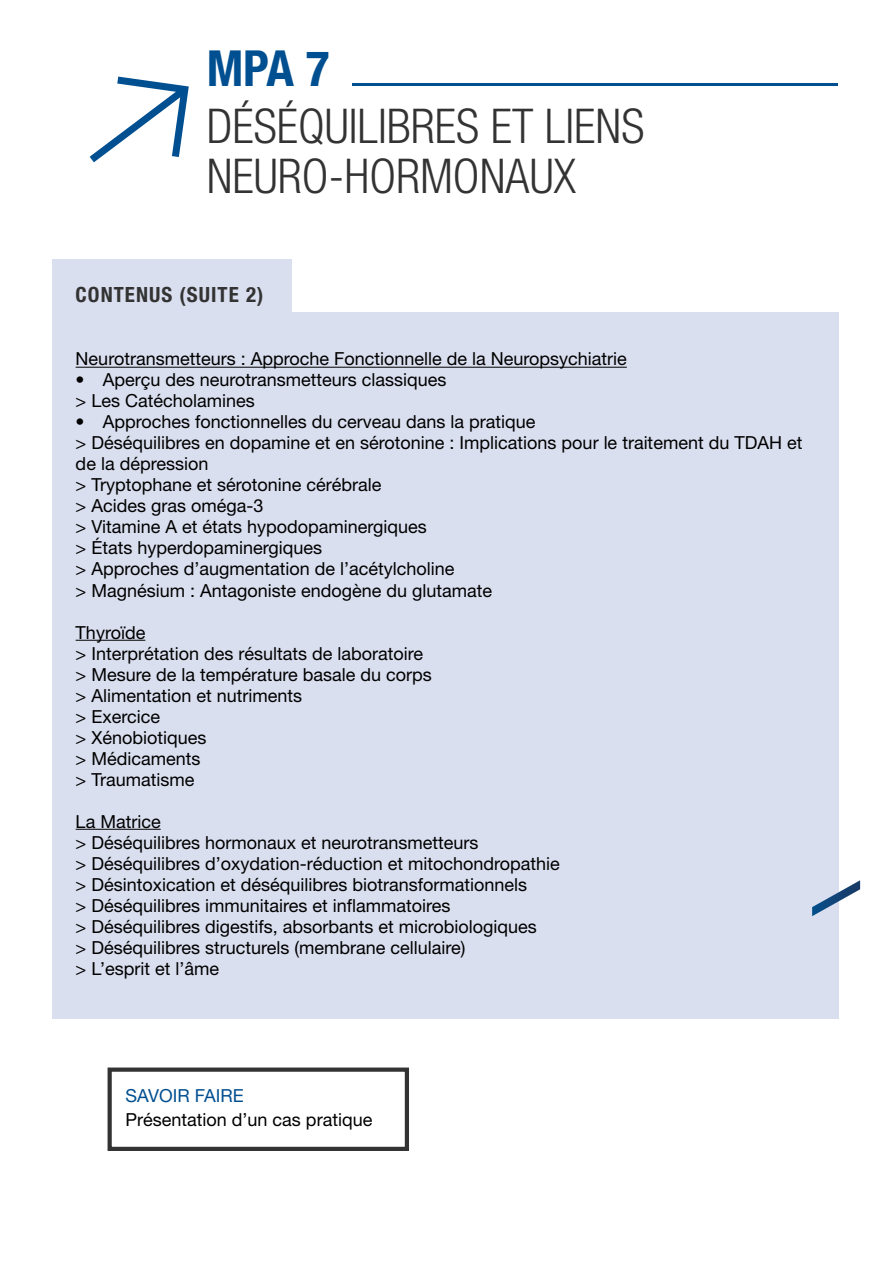
<style>
.page{position:relative;width:893px;height:1263px;background:#fff}
.page>*{position:absolute;margin:0;border:0;box-sizing:border-box;transform-origin:0 0}
.t1{font:700 condensed 49.5px "Helvetica Neue LT Com";color:#004f91}
.t2{font:300 condensed 48px/51px "Helvetica Neue LT Std";color:#333}
.t3{font:700 condensed 21px "Helvetica Neue LT Std";letter-spacing:.05em;color:#333}
.t4{font:18px/21px "Helvetica Neue";color:#000}
.t5{font:18px "Helvetica Neue";color:#004f91}
</style>
<div class="page">
<div style="left:52px;top:259px;width:239px;height:57px;background:#dadfef"></div>
<div style="left:52px;top:312px;width:787px;height:706px;background:#dadfef"></div>
<svg style="left:812px;top:880px;width:48px;height:36px"></svg>
<hr style="left:76px;top:367px;width:551px;height:1px;background:#000">
<hr style="left:76px;top:640px;width:69px;height:1px;background:#000">
<hr style="left:76px;top:829px;width:85px;height:1px;background:#000">
<hr style="left:352px;top:83px;width:486px;height:3px;background:#004f91">
<svg style="left:89px;top:76px;width:100px;height:87px"></svg>
<div style="left:108px;top:1067px;width:301px;height:84px;border:4px solid #333"></div>
<h1 class="t1" style="left:207px;top:38px;width:124px">MPA 7</h1>
<h2 class="t2" style="left:207px;top:100px;width:439px">DÉSÉQUILIBRES ET LIENS<br>NEURO-HORMONAUX</h2>
<p class="t3" style="left:76px;top:282px;width:189px">CONTENUS (SUITE 2)</p>
<p class="t4" style="left:76px;top:348px;width:553px">Neurotransmetteurs : Approche Fonctionnelle de la Neuropsychiatrie</p>
<p class="t4" style="left:76px;top:369px;width:372px">• Aperçu des neurotransmetteurs classiques &gt; Les Catécholamines</p>
<p class="t4" style="left:76px;top:411px;width:728px">• Approches fonctionnelles du cerveau dans la pratique<br>&gt; Déséquilibres en dopamine et en sérotonine : Implications pour le traitement du TDAH et de la dépression<br>&gt; Tryptophane et sérotonine cérébrale<br>&gt; Acides gras oméga-3<br>&gt; Vitamine A et états hypodopaminergiques<br>&gt; États hyperdopaminergiques<br>&gt; Approches d’augmentation de l’acétylcholine<br>&gt; Magnésium : Antagoniste endogène du glutamate</p>
<p class="t4" style="left:76px;top:621px;width:358px">Thyroïde<br>&gt; Interprétation des résultats de laboratoire &gt; Mesure de la température basale du corps &gt; Alimentation et nutriments<br>&gt; Exercice<br>&gt; Xénobiotiques<br>&gt; Médicaments<br>&gt; Traumatisme</p>
<p class="t4" style="left:76px;top:810px;width:486px">La Matrice<br>&gt; Déséquilibres hormonaux et neurotransmetteurs<br>&gt; Déséquilibres d’oxydation-réduction et mitochondropathie &gt; Désintoxication et déséquilibres biotransformationnels<br>&gt; Déséquilibres immunitaires et inflammatoires<br>&gt; Déséquilibres digestifs, absorbants et microbiologiques<br>&gt; Déséquilibres structurels (membrane cellulaire)<br>&gt; L’esprit et l’âme</p>
<p class="t5" style="left:126px;top:1084px;width:120px">SAVOIR FAIRE</p>
<p class="t4" style="left:126px;top:1108px;width:248px">Présentation d’un cas pratique</p>
</div>
